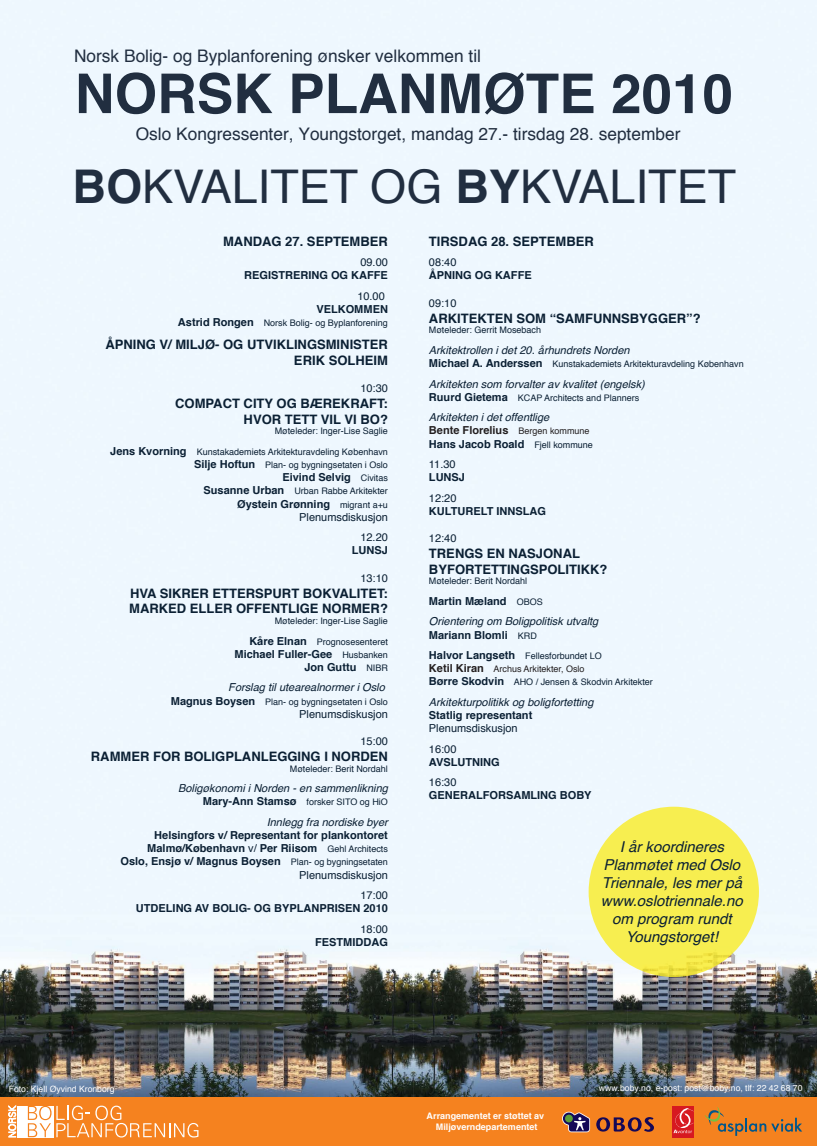
<style>
.page{position:relative;width:817px;height:1146px;background:#fff}
.page>*{position:absolute;margin:0;border:0;box-sizing:border-box;transform-origin:0 0}
.t1{font:700 54.8px "Helvetica";color:#212e40}
.t2{font:46.4px "Helvetica";color:#212e40}
.t3{font:17.3px "Helvetica";color:#212e40}
.t4{font:italic 15px/18px "Helvetica";color:#0b2034;text-align:center}
.t5{font:700 13px/15.6px "Helvetica";color:#0b2034}
.t6{font:700 11px/13.2px "Helvetica";color:#0b2034;text-align:right}
.t7{font:italic 11px/13.2px "Helvetica";color:#0b2034}
.t8{font:11px/20.4px "Helvetica";color:#0b2034}
.t9{font:9px/13.2px "Helvetica";color:#0b2034}
.t10{font:700 9px/10.8px "Helvetica";color:#fff;text-align:center}
.t11{font:8.7px "Helvetica";color:#fff}
.s1{font-weight:700}
.s2{font-weight:700;font-size:11px}
.s3{font-weight:700;font-style:normal;color:#231f20}
.s4{font-style:normal;font-size:9px;color:#231f20}
.s5{font-weight:700;font-style:normal}
.s6{font-style:normal;font-size:9px}
.s7{font-weight:400;font-size:9px}
.s8{font-weight:700;font-size:11px;color:#231f20}
.s9{color:#231f20}
.s10{font-size:9px}
.s11{font-weight:400}
</style>
<div class="page">
<img style="left:0;top:0;width:816px;height:1097px">
<div style="left:0;top:1097px;width:816px;height:48px;background:#f5821f"></div>
<div style="left:588px;top:806px;width:170px;height:170px;background:#f7ee50;border-radius:50%"></div>
<div style="left:18px;top:1105px;width:36px;height:31px;background:#fff"></div>
<svg style="left:8px;top:1105px;width:8px;height:32px"></svg>
<svg style="left:28px;top:1105px;width:170px;height:32px"></svg>
<svg style="left:704px;top:1107px;width:98px;height:28px"></svg>
<svg style="left:672px;top:1106px;width:21px;height:30px"></svg>
<svg style="left:673px;top:1107px;width:20px;height:25px"></svg>
<svg style="left:596px;top:1117px;width:57px;height:14px"></svg>
<svg style="left:562px;top:1111px;width:28px;height:21px"></svg>
<h3 class="t3" style="left:74px;top:43px;width:408px">Norsk Bolig- og Byplanforening ønsker velkommen til</h3>
<h1 class="t1" style="left:75px;top:50px;width:659px">NORSK PLANMØTE 2010</h1>
<h3 class="t3" style="left:136px;top:121px;width:546px">Oslo Kongressenter, Youngstorget, mandag 27.- tirsdag 28. september</h3>
<h2 class="t2" style="left:72px;top:151px;width:665px"><span class="s1">BO</span>KVALITET OG <span class="s1">BY</span>KVALITET</h2>
<h3 class="t5" style="left:429px;top:233px;width:166px">TIRSDAG 28. SEPTEMBER</h3>
<p class="t8" style="left:429px;top:252px;width:29px">08:40</p>
<p class="t6" style="left:429px;top:269px;width:104px">ÅPNING OG KAFFE</p>
<p class="t8" style="left:429px;top:293px;width:29px">09:10</p>
<h3 class="t5" style="left:429px;top:310px;width:273px">ARKITEKTEN SOM “SAMFUNNSBYGGER”?</h3>
<p class="t9" style="left:429px;top:324px;width:114px">Møteleder: Gerrit Mosebach</p>
<p class="t7" style="left:429px;top:343px;width:202px">Arkitektrollen i det 20. århundrets Norden</p>
<p class="t9" style="left:429px;top:357px;width:316px"><span class="s2">Michael A. Anderssen</span> Kunstakademiets Arkitekturavdeling København</p>
<p class="t7" style="left:429px;top:377px;width:217px">Arkitekten som forvalter av kvalitet (engelsk)</p>
<p class="t9" style="left:429px;top:391px;width:212px"><span class="s2">Ruurd Gietema</span> KCAP Architects and Planners</p>
<p class="t7" style="left:429px;top:411px;width:165px">Arkitekten i det offentlige<br><span class="s3">Bente Florelius</span> <span class="s4">Bergen kommune<br></span><span class="s5">Hans Jacob Roald</span> <span class="s6">Fjell kommune</span></p>
<p class="t8" style="left:429px;top:454px;width:28px">11.30</p>
<p class="t6" style="left:429px;top:471px;width:38px">LUNSJ</p>
<p class="t8" style="left:429px;top:488px;width:29px">12:20</p>
<p class="t6" style="left:429px;top:504px;width:118px">KULTURELT INNSLAG</p>
<p class="t8" style="left:429px;top:528px;width:29px">12:40</p>
<h3 class="t5" style="left:429px;top:545px;width:180px">TRENGS EN NASJONAL<br>BYFORTETTINGSPOLITIKK?</h3>
<p class="t9" style="left:429px;top:575px;width:100px">Møteleder: Berit Nordahl</p>
<p class="t7" style="left:429px;top:591px;width:171px;line-height:20.4px"><span class="s5">Martin Mæland</span> <span class="s6">OBOS<br></span>Orientering om Boligpolitisk utvaltg</p>
<p class="t6" style="left:429px;top:628px;width:109px">Mariann Blomli <span class="s7">KRD</span></p>
<p class="t9" style="left:429px;top:649px;width:225px"><span class="s2">Halvor Langseth</span> Fellesforbundet LO<br><span class="s8">Ketil Kiran</span> <span class="s9">Archus Arkitekter, Oslo<br></span><span class="s2">Børre Skodvin</span> AHO / Jensen &amp; Skodvin Arkitekter</p>
<p class="t7" style="left:429px;top:695px;width:166px">Arkitekturpolitikk og boligfortetting</p>
<p class="t6" style="left:429px;top:708px;width:105px">Statlig representant</p>
<p class="t8" style="left:429px;top:718px;width:90px">Plenumsdiskusjon<br>16:00</p>
<p class="t6" style="left:429px;top:755px;width:72px">AVSLUTNING</p>
<p class="t8" style="left:429px;top:772px;width:29px">16:30</p>
<p class="t6" style="left:429px;top:789px;width:164px">GENERALFORSAMLING BOBY</p>
<h3 class="t5" style="left:223px;top:233px;width:166px">MANDAG 27. SEPTEMBER</h3>
<p class="t8" style="left:360px;top:252px;width:29px">09.00</p>
<p class="t6" style="left:244px;top:269px;width:145px">REGISTRERING OG KAFFE</p>
<p class="t8" style="left:357px;top:286px;width:29px">10.00</p>
<p class="t6" style="left:316px;top:303px;width:73px">VELKOMMEN</p>
<p class="t9" style="left:178px;top:317px;width:211px"><span class="s2">Astrid Rongen</span> Norsk Bolig- og Byplanforening</p>
<h3 class="t5" style="left:105px;top:337px;width:284px;text-align:right">ÅPNING V/ MILJØ- OG UTVIKLINGSMINISTER<br>ERIK SOLHEIM</h3>
<p class="t8" style="left:360px;top:378px;width:29px">10:30</p>
<h3 class="t5" style="left:175px;top:395px;width:214px;text-align:right">COMPACT CITY OG BÆREKRAFT:<br>HVOR TETT VIL VI BO?</h3>
<p class="t9" style="left:275px;top:425px;width:115px">Møteleder: Inger-Lise Saglie</p>
<p class="t9" style="left:110px;top:445px;width:279px;text-align:right"><span class="s2">Jens Kvorning</span> Kunstakademiets Arkitekturavdeling København<br><span class="s2">Silje Hoftun</span> Plan- og bygningsetaten i Oslo</p>
<p class="t6" style="left:282px;top:471px;width:107px">Eivind Selvig <span class="s7">Civitas</span></p>
<p class="t9" style="left:203px;top:485px;width:186px"><span class="s2">Susanne Urban</span> Urban Rabbe Arkitekter</p>
<p class="t8" style="left:237px;top:497px;width:152px;line-height:13.2px;text-align:right"><span class="s1">Øystein Grønning</span> <span class="s10">migrant a+u<br></span>Plenumsdiskusjon</p>
<p class="t8" style="left:360px;top:527px;width:29px">12.20</p>
<p class="t6" style="left:352px;top:544px;width:38px">LUNSJ</p>
<p class="t8" style="left:360px;top:568px;width:29px">13:10</p>
<h3 class="t5" style="left:129px;top:585px;width:260px">HVA SIKRER ETTERSPURT BOKVALITET:<br>MARKED ELLER OFFENTLIGE NORMER?</h3>
<p class="t9" style="left:275px;top:614px;width:115px">Møteleder: Inger-Lise Saglie</p>
<p class="t9" style="left:249px;top:635px;width:140px"><span class="s2">Kåre Elnan</span> Prognosesenteret</p>
<p class="t6" style="left:234px;top:647px;width:155px">Michael Fuller-Gee <span class="s7">Husbanken<br></span>Jon Guttu <span class="s7">NIBR</span></p>
<p class="t7" style="left:228px;top:681px;width:158px">Forslag til utearealnormer i Oslo</p>
<p class="t9" style="left:171px;top:695px;width:218px"><span class="s2">Magnus Boysen</span> Plan- og bygningsetaten i Oslo</p>
<p class="t8" style="left:299px;top:704px;width:90px">Plenumsdiskusjon</p>
<p class="t8" style="left:360px;top:731px;width:29px">15:00</p>
<h3 class="t5" style="left:91px;top:748px;width:298px">RAMMER FOR BOLIGPLANLEGGING I NORDEN</h3>
<p class="t9" style="left:290px;top:762px;width:100px">Møteleder: Berit Nordahl</p>
<p class="t7" style="left:178px;top:781px;width:211px">Boligøkonomi i Norden - en sammenlikning</p>
<p class="t9" style="left:203px;top:795px;width:186px"><span class="s2">Mary-Ann Stamsø</span> forsker SITO og HiO</p>
<p class="t7" style="left:267px;top:815px;width:123px">Innlegg fra nordiske byer</p>
<p class="t6" style="left:120px;top:828px;width:269px">Helsingfors v/ Representant for plankontoret Malmø/København <span class="s11">v/</span> Per Riisom <span class="s7">Gehl Architects </span>Oslo, Ensjø v/ Magnus Boysen <span class="s7">Plan- og bygningsetaten </span><span class="s11">Plenumsdiskusjon</span></p>
<p class="t8" style="left:360px;top:885px;width:29px">17:00</p>
<p class="t6" style="left:136px;top:901px;width:253px">UTDELING AV BOLIG- OG BYPLANPRISEN 2010</p>
<p class="t8" style="left:360px;top:918px;width:29px">18:00</p>
<p class="t6" style="left:315px;top:935px;width:74px">FESTMIDDAG</p>
<h3 class="t4" style="left:601px;top:837px;width:143px">I år koordineres<br>Planmøtet med Oslo<br>Triennale, les mer på www.oslotriennale.no om program rundt<br>Youngstorget!</h3>
<p class="t11" style="left:9px;top:1081px;width:107px">Foto: Kjell Øyvind Kronborg</p>
<p class="t11" style="left:598px;top:1080px;width:205px">www.boby.no, e-post: post@boby.no, tlf: 22 42 68 70</p>
<p class="t10" style="left:426px;top:1110px;width:119px">Arrangementet er støttet av<br>Miljøverndepartementet</p>
</div>
